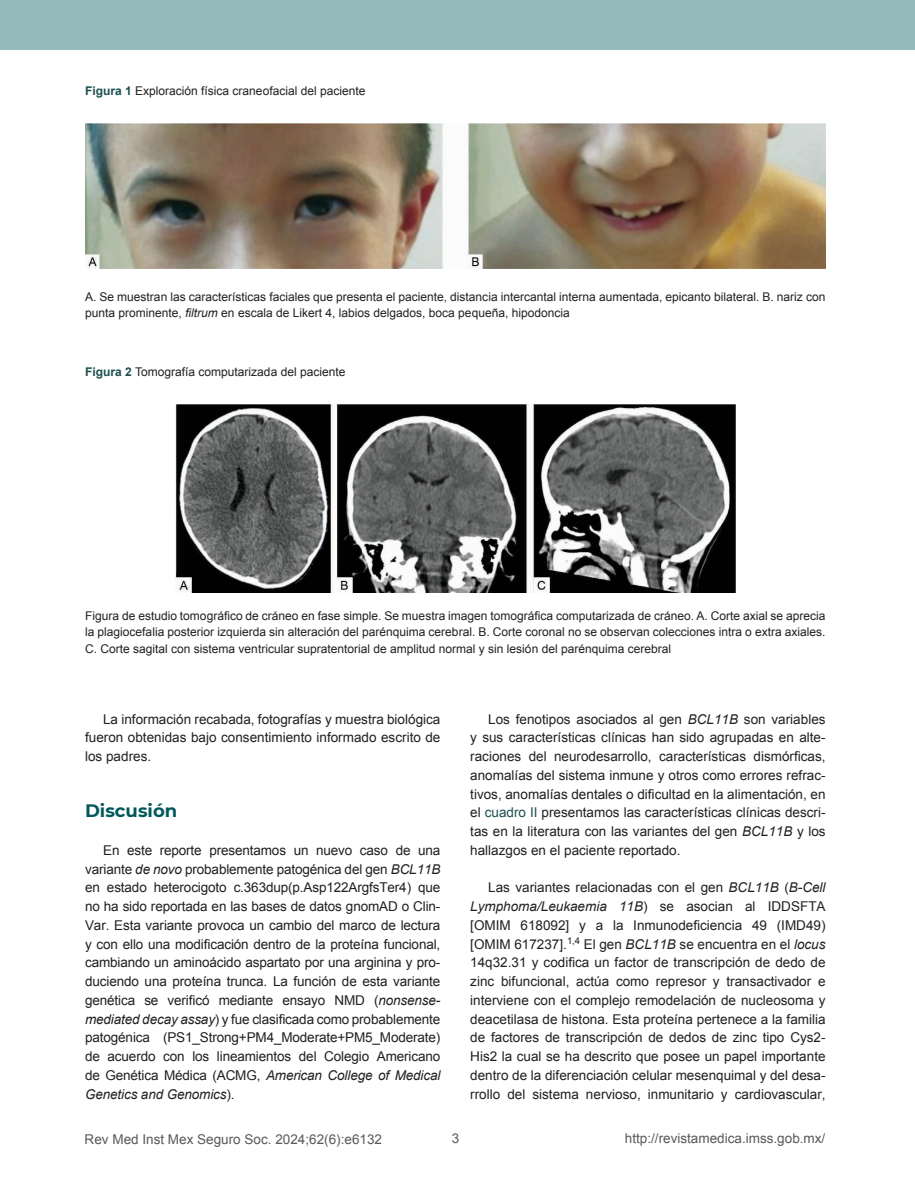
<style>
.page{position:relative;width:915px;height:1191px;background:#fff}
.page>*{position:absolute;margin:0;border:0;box-sizing:border-box;transform-origin:0 0}
.t1{font:700 18px "Montserrat";color:#01585b}
.t2{font:13.5px/18.8px "Arial";color:#231f20;text-align:justify}
.t3{font:13.5px "Arial";color:#58595b}
.t4{font:12px/16.5px "Arial";color:#231f20}
.s1{font-weight:700;color:#1c4f4f}
.s2{font-style:italic}
.s3{color:#1c4f4f}
</style>
<div class="page">
<div style="left:0;top:0;width:914px;height:50px;background:#93bbbb"></div>
<img style="left:85px;top:123px;width:740px;height:145px">
<img style="left:176px;top:404px;width:558px;height:188px">
<p class="t4" style="left:85px;top:82px;width:282px"><span class="s1">Figura 1</span> Exploración física craneofacial del paciente</p>
<p class="t4" style="left:85px;top:288px;width:741px">A. Se muestran las características faciales que presenta el paciente, distancia intercantal interna aumentada, epicanto bilateral. B. nariz con punta prominente, <span class="s2">filtrum</span> en escala de Likert 4, labios delgados, boca pequeña, hipodoncia</p>
<p class="t4" style="left:85px;top:363px;width:262px"><span class="s1">Figura 2</span> Tomografía computarizada del paciente</p>
<p class="t4" style="left:85px;top:607px;width:741px;text-align:justify">Figura de estudio tomográfico de cráneo en fase simple. Se muestra imagen tomográfica computarizada de cráneo. A. Corte axial se aprecia la plagiocefalia posterior izquierda sin alteración del parénquima cerebral. B. Corte coronal no se observan colecciones intra o extra axiales.<br>C. Corte sagital con sistema ventricular supratentorial de amplitud normal y sin lesión del parénquima cerebral</p>
<p class="t2" style="left:85px;top:709px;width:357px;text-indent:18px">La información recabada, fotografías y muestra biológica fueron obtenidas bajo consentimiento informado escrito de los padres.</p>
<h1 class="t1" style="left:85px;top:798px;width:94px">Discusión</h1>
<p class="t2" style="left:85px;top:841px;width:357px;text-indent:18px">En este reporte presentamos un nuevo caso de una variante <span class="s2">de novo</span> probablemente patogénica del gen <span class="s2">BCL11B </span>en estado heterocigoto c.363dup(p.Asp122ArgfsTer4) que no ha sido reportada en las bases de datos gnomAD o Clin-Var. Esta variante provoca un cambio del marco de lectura y con ello una modificación dentro de la proteína funcional, cambiando un aminoácido aspartato por una arginina y pro&shy;duciendo una proteína trunca. La función de esta variante genética se verificó mediante ensayo NMD (<span class="s2">nonsense&shy;mediated decay assay</span>) y fue clasificada como probablemente patogénica (PS1_Strong+PM4_Moderate+PM5_Moderate) de acuerdo con los lineamientos del Colegio Americano de Genética Médica (ACMG, <span class="s2">American College of Medical Genetics and Genomics</span>).</p>
<p class="t2" style="left:470px;top:709px;width:357px;text-indent:18px">Los fenotipos asociados al gen <span class="s2">BCL11B</span> son variables y sus características clínicas han sido agrupadas en alte&shy;raciones del neurodesarrollo, características dismórficas, anomalías del sistema inmune y otros como errores refrac&shy;tivos, anomalías dentales o dificultad en la alimentación, en el <span class="s3">cuadro II</span> presentamos las características clínicas descri&shy;tas en la literatura con las variantes del gen <span class="s2">BCL11B</span> y los hallazgos en el paciente reportado.</p>
<p class="t2" style="left:470px;top:878px;width:357px;text-indent:18px">Las variantes relacionadas con el gen <span class="s2">BCL11B</span> (<span class="s2">B-Cell Lymphoma/Leukaemia 11B</span>) se asocian al IDDSFTA [OMIM 618092] y a la Inmunodeficiencia 49 (IMD49) [OMIM 617237].<sup>1,4</sup> El gen <span class="s2">BCL11B</span> se encuentra en el <span class="s2">locus </span>14q32.31 y codifica un factor de transcripción de dedo de zinc bifuncional, actúa como represor y transactivador e interviene con el complejo remodelación de nucleosoma y deacetilasa de histona. Esta proteína pertenece a la familia de factores de transcripción de dedos de zinc tipo Cys2- His2 la cual se ha descrito que posee un papel importante dentro de la diferenciación celular mesenquimal y del desa&shy;rrollo del sistema nervioso, inmunitario y cardiovascular,</p>
<p class="t3" style="left:85px;top:1130px;width:299px">Rev Med Inst Mex Seguro Soc. 2024;62(6):e6132</p>
<p class="t3" style="left:451px;top:1129px;width:9px">3</p>
<p class="t3" style="left:624px;top:1129px;width:202px">http://revistamedica.imss.gob.mx/</p>
</div>
